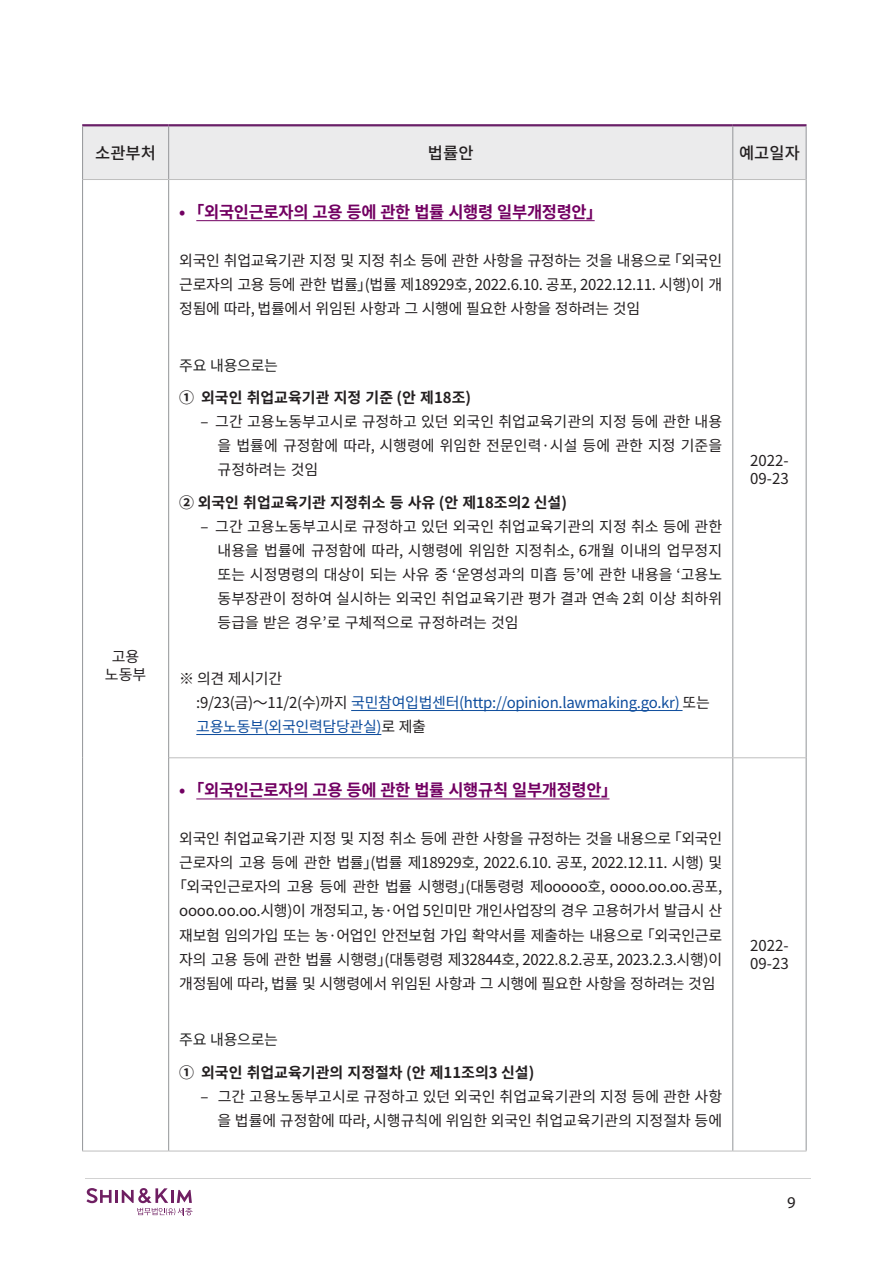
<style>
.page{position:relative;width:893px;height:1263px;background:#fff}
.page>*{position:absolute;margin:0;border:0;box-sizing:border-box;transform-origin:0 0}
.t1{font:700 16.5px "Noto Sans CJ Kkr";letter-spacing:-.02em;color:#720062}
.t2{font:500 16.5px "Noto Sans CJ Kkr";color:#231f20}
.t3{font:16.5px "Myriad Pro";color:#231f20}
.t4{font:15px/24px "Noto Sans CJ Kkr";letter-spacing:-.02em;color:#231f20;text-align:justify}
.t5{font:15px "Noto Sans CJ Kkr";letter-spacing:-.02em;color:#0e4d9d}
.t6{font:700 15px "Noto Sans CJ Kkr";color:#231f20}
.t7{font:15px/24px "Noto Sans CJ Kkr";color:#231f20;text-align:right}
.t8{font:15px "Noto Sans CJ Kkr";letter-spacing:-.02em;color:#222}
.s1{color:#231f20}
</style>
<div class="page">
<svg style="left:86px;top:1188px;width:107px;height:27px"></svg>
<hr style="left:85px;top:1178px;width:726px;height:1px;background:#d2d2d2">
<div style="left:83px;top:126px;width:723px;height:53px;background:#ebebec"></div>
<hr style="left:169px;top:757px;width:564px;height:1px;background:#bfbfbf">
<hr style="left:82px;top:1151px;width:87px;height:1px;background:#bfbfbf">
<hr style="left:169px;top:1151px;width:564px;height:1px;background:#bfbfbf">
<hr style="left:82px;top:124px;width:87px;height:2px;background:#6a2068">
<hr style="left:169px;top:124px;width:564px;height:2px;background:#6a2068">
<hr style="left:733px;top:124px;width:73px;height:2px;background:#6a2068">
<hr style="left:82px;top:126px;width:1px;height:53px;background:#939598">
<hr style="left:168px;top:126px;width:1px;height:53px;background:#939598">
<hr style="left:732px;top:126px;width:1px;height:53px;background:#939598">
<hr style="left:806px;top:126px;width:1px;height:53px;background:#939598">
<hr style="left:82px;top:179px;width:1px;height:579px;background:#939598">
<hr style="left:168px;top:180px;width:1px;height:578px;background:#939598">
<hr style="left:732px;top:180px;width:1px;height:577px;background:#939598">
<hr style="left:806px;top:179px;width:1px;height:579px;background:#939598">
<hr style="left:82px;top:758px;width:1px;height:393px;background:#939598">
<hr style="left:168px;top:758px;width:1px;height:393px;background:#939598">
<hr style="left:732px;top:758px;width:1px;height:393px;background:#939598">
<hr style="left:806px;top:758px;width:1px;height:393px;background:#939598">
<hr style="left:83px;top:179px;width:86px;height:1px;background:#bfbfbf">
<hr style="left:169px;top:179px;width:564px;height:1px;background:#bfbfbf">
<hr style="left:733px;top:179px;width:73px;height:1px;background:#bfbfbf">
<hr style="left:733px;top:757px;width:73px;height:1px;background:#bfbfbf">
<hr style="left:733px;top:1151px;width:73px;height:1px;background:#bfbfbf">
<hr style="left:196px;top:220px;width:399px;height:1px;background:#720062">
<hr style="left:351px;top:710px;width:331px;height:1px;background:#0e4d9d">
<hr style="left:196px;top:734px;width:185px;height:1px;background:#0e4d9d">
<hr style="left:196px;top:798px;width:413px;height:1px;background:#720062">
<p class="t2" style="left:95px;top:144px;width:62px">소관부처</p>
<p class="t2" style="left:428px;top:144px;width:47px">법률안</p>
<p class="t2" style="left:739px;top:144px;width:62px">예고일자</p>
<p class="t4" style="left:112px;top:645px;width:29px">고용</p>
<p class="t4" style="left:105px;top:663px;width:43px">노동부</p>
<p class="t1" style="left:179px;top:203px;width:425px">• ｢외국인근로자의 고용 등에 관한 법률 시행령 일부개정령안」</p>
<p class="t4" style="left:179px;top:249px;width:544px">외국인 취업교육기관 지정 및 지정 취소 등에 관한 사항을 규정하는 것을 내용으로 「외국인 근로자의 고용 등에 관한 법률」(법률 제18929호, 2022.6.10. 공포, 2022.12.11. 시행)이 개 정됨에 따라, 법률에서 위임된 사항과 그 시행에 필요한 사항을 정하려는 것임</p>
<p class="t8" style="left:179px;top:357px;width:100px">주요 내용으로는</p>
<p class="t6" style="left:179px;top:389px;width:293px">① 외국인 취업교육기관 지정 기준 (안 제18조)</p>
<p class="t4" style="left:218px;top:410px;width:506px;text-indent:-17px">– 그간 고용노동부고시로 규정하고 있던 외국인 취업교육기관의 지정 등에 관한 내용 을 법률에 규정함에 따라, 시행령에 위임한 전문인력·시설 등에 관한 지정 기준을 규정하려는 것임</p>
<p class="t6" style="left:179px;top:494px;width:389px">② 외국인 취업교육기관 지정취소 등 사유 (안 제18조의2 신설)</p>
<p class="t4" style="left:218px;top:515px;width:506px;text-indent:-17px">– 그간 고용노동부고시로 규정하고 있던 외국인 취업교육기관의 지정 취소 등에 관한 내용을 법률에 규정함에 따라, 시행령에 위임한 지정취소, 6개월 이내의 업무정지 또는 시정명령의 대상이 되는 사유 중 ‘운영성과의 미흡 등’에 관한 내용을 ‘고용노 동부장관이 정하여 실시하는 외국인 취업교육기관 평가 결과 연속 2회 이상 최하위 등급을 받은 경우’로 구체적으로 규정하려는 것임</p>
<p class="t4" style="left:179px;top:667px;width:104px">※ 의견 제시기간</p>
<p class="t5" style="left:196px;top:694px;width:515px"><span class="s1">:9/23(금)～11/2(수)까지</span> 국민참여입법센터(http://opinion.lawmaking.go.kr) <span class="s1">또는</span></p>
<p class="t5" style="left:196px;top:718px;width:231px">고용노동부(외국인력담당관실)<span class="s1">로 제출</span></p>
<p class="t1" style="left:179px;top:781px;width:440px">• ｢외국인근로자의 고용 등에 관한 법률 시행규칙 일부개정령안」</p>
<p class="t4" style="left:172px;top:827px;width:552px;text-align:center">외국인 취업교육기관 지정 및 지정 취소 등에 관한 사항을 규정하는 것을 내용으로 「외국인 근로자의 고용 등에 관한 법률」(법률 제18929호, 2022.6.10. 공포, 2022.12.11. 시행) 및「외국인근로자의 고용 등에 관한 법률 시행령」(대통령령 제ooooo호, oooo.oo.oo.공포, oooo.oo.oo.시행)이 개정되고, 농·어업 5인미만 개인사업장의 경우 고용허가서 발급시 산 재보험 임의가입 또는 농·어업인 안전보험 가입 확약서를 제출하는 내용으로 「외국인근로 자의 고용 등에 관한 법률 시행령」(대통령령 제32844호, 2022.8.2.공포, 2023.2.3.시행)이 개정됨에 따라, 법률 및 시행령에서 위임된 사항과 그 시행에 필요한 사항을 정하려는 것임</p>
<p class="t8" style="left:179px;top:1031px;width:100px">주요 내용으로는</p>
<p class="t6" style="left:179px;top:1063px;width:357px">① 외국인 취업교육기관의 지정절차 (안 제11조의3 신설)</p>
<p class="t7" style="left:201px;top:1084px;width:523px">– 그간 고용노동부고시로 규정하고 있던 외국인 취업교육기관의 지정 등에 관한 사항 을 법률에 규정함에 따라, 시행규칙에 위임한 외국인 취업교육기관의 지정절차 등에</p>
<p class="t4" style="left:750px;top:448px;width:40px">2022-</p>
<p class="t4" style="left:750px;top:466px;width:40px">09-23</p>
<p class="t4" style="left:750px;top:934px;width:40px">2022-</p>
<p class="t4" style="left:750px;top:952px;width:40px">09-23</p>
<p class="t3" style="left:787px;top:1192px;width:10px">9</p>
</div>
